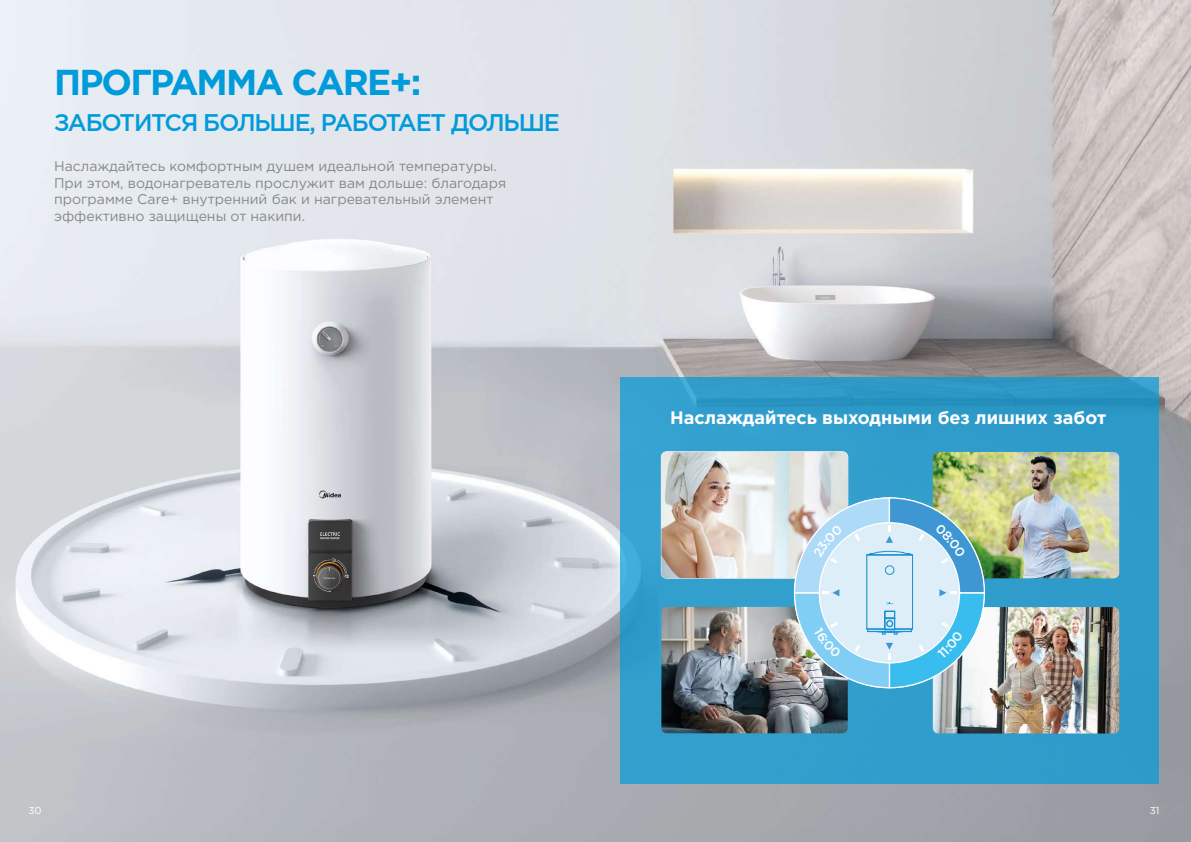
<style>
.page{position:relative;width:1191px;height:842px;background:#fff}
.page>*{position:absolute;margin:0;border:0;box-sizing:border-box;transform-origin:0 0}
.t1{font:700 36px "Gotham Pro";letter-spacing:-.05em;color:#009bdb}
.t2{font:500 24px "Gotham Pro";letter-spacing:-.05em;color:#009bdb}
.t3{font:700 18px "Gotham Pro";color:#fff}
.t4{font:14px/16.8px "Gotham Pro";color:#878888}
.t5{font:10px "Gotham Pro";color:#fff}
</style>
<div class="page">
<img style="left:0;top:0;width:1191px;height:842px">
<div style="left:620px;top:377px;width:539px;height:406px;background:#309dcb"></div>
<img style="left:661px;top:452px;width:186px;height:126px">
<img style="left:932px;top:452px;width:187px;height:126px">
<img style="left:661px;top:607px;width:186px;height:126px">
<img style="left:932px;top:607px;width:187px;height:126px">
<svg style="left:793px;top:497px;width:192px;height:192px;background:#add4e4"></svg>
<h1 class="t1" style="left:54px;top:62px;width:369px">ПРОГРАММА CARE+:</h1>
<h2 class="t2" style="left:54px;top:109px;width:507px">ЗАБОТИТСЯ БОЛЬШЕ, РАБОТАЕТ ДОЛЬШЕ</h2>
<p class="t4" style="left:54px;top:157px;width:453px">Наслаждайтесь комфортным душем идеальной температуры.<br>При этом, водонагреватель прослужит вам дольше: благодаря программе Care+ внутренний бак и нагревательный элемент эффективно защищены от накипи.</p>
<p class="t3" style="left:670px;top:408px;width:437px">Наслаждайтесь выходными без лишних забот</p>
<p class="t5" style="left:29px;top:804px;width:15px">30</p>
<p class="t5" style="left:1149px;top:804px;width:11px">31</p>
</div>
